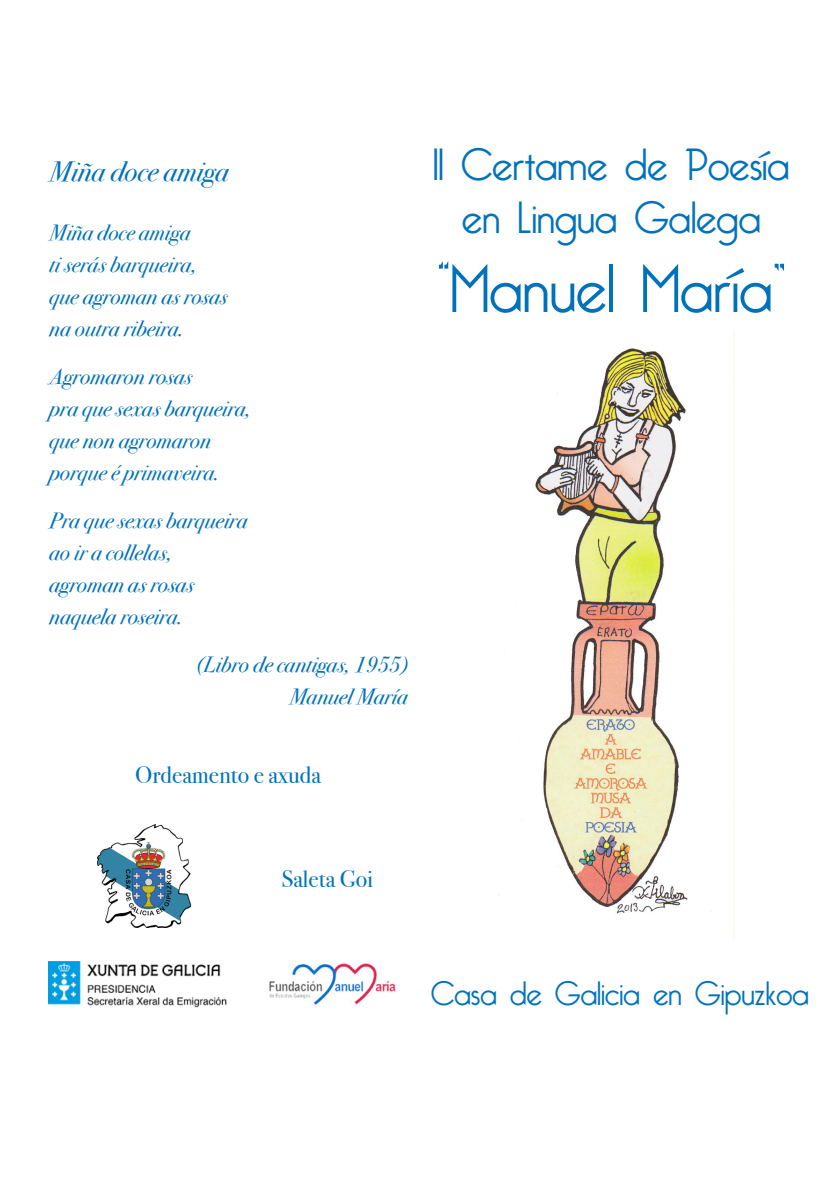
<style>
.page{position:relative;width:840px;height:1191px;background:#fff}
.page>*{position:absolute;margin:0;border:0;box-sizing:border-box;transform-origin:0 0}
.t1{font:300 66px "Bellerose";color:#0072bc}
.t2{font:300 44px/52.8px "Bellerose";color:#0072bc;text-align:center}
.t3{font:300 33px "Bellerose";color:#0072bc}
.t4{font:28px "Bodoni Svty Two ITCTT Book Ita";color:#0072bc}
.t5{font:24px "Bodoni Svty Two ITCTT Book";color:#0072bb}
.t6{font:22px "Bodoni Svty Two ITCTT Book Ita";color:#0072bc}
</style>
<div class="page">
<img style="left:499px;top:348px;width:212px;height:566px">
<img style="left:48px;top:961px;width:178px;height:46px">
<img style="left:269px;top:963px;width:127px;height:42px">
<img style="left:97px;top:824px;width:95px;height:103px">
<p class="t4" style="left:49px;top:147px;width:181px">Miña doce amiga</p>
<p class="t6" style="left:49px;top:213px;width:143px">Miña doce amiga</p>
<p class="t6" style="left:49px;top:245px;width:149px">ti serás barqueira,</p>
<p class="t6" style="left:49px;top:277px;width:180px">que agroman as rosas</p>
<p class="t6" style="left:49px;top:309px;width:136px">na outra ribeira.</p>
<p class="t6" style="left:49px;top:357px;width:144px">Agromaron rosas</p>
<p class="t6" style="left:49px;top:389px;width:203px">pra que sexas barqueira,</p>
<p class="t6" style="left:49px;top:421px;width:163px">que non agromaron</p>
<p class="t6" style="left:49px;top:453px;width:171px">porque é primaveira.</p>
<p class="t6" style="left:49px;top:501px;width:199px">Pra que sexas barqueira</p>
<p class="t6" style="left:49px;top:533px;width:124px">ao ir a collelas,</p>
<p class="t6" style="left:49px;top:565px;width:146px">agroman as rosas</p>
<p class="t6" style="left:49px;top:597px;width:134px">naquela roseira.</p>
<p class="t6" style="left:196px;top:645px;width:213px">(Libro de cantigas, 1955)</p>
<p class="t6" style="left:289px;top:677px;width:120px">Manuel María</p>
<p class="t5" style="left:135px;top:755px;width:187px">Ordeamento e axuda</p>
<p class="t2" style="left:433px;top:140px;width:358px">II Certame de Poesía en Lingua Galega</p>
<p class="t1" style="left:436px;top:251px;width:350px">“Manuel María”</p>
<p class="t5" style="left:281px;top:859px;width:93px">Saleta Goi</p>
<p class="t3" style="left:431px;top:974px;width:379px">Casa de Galicia en Gipuzkoa</p>
</div>
